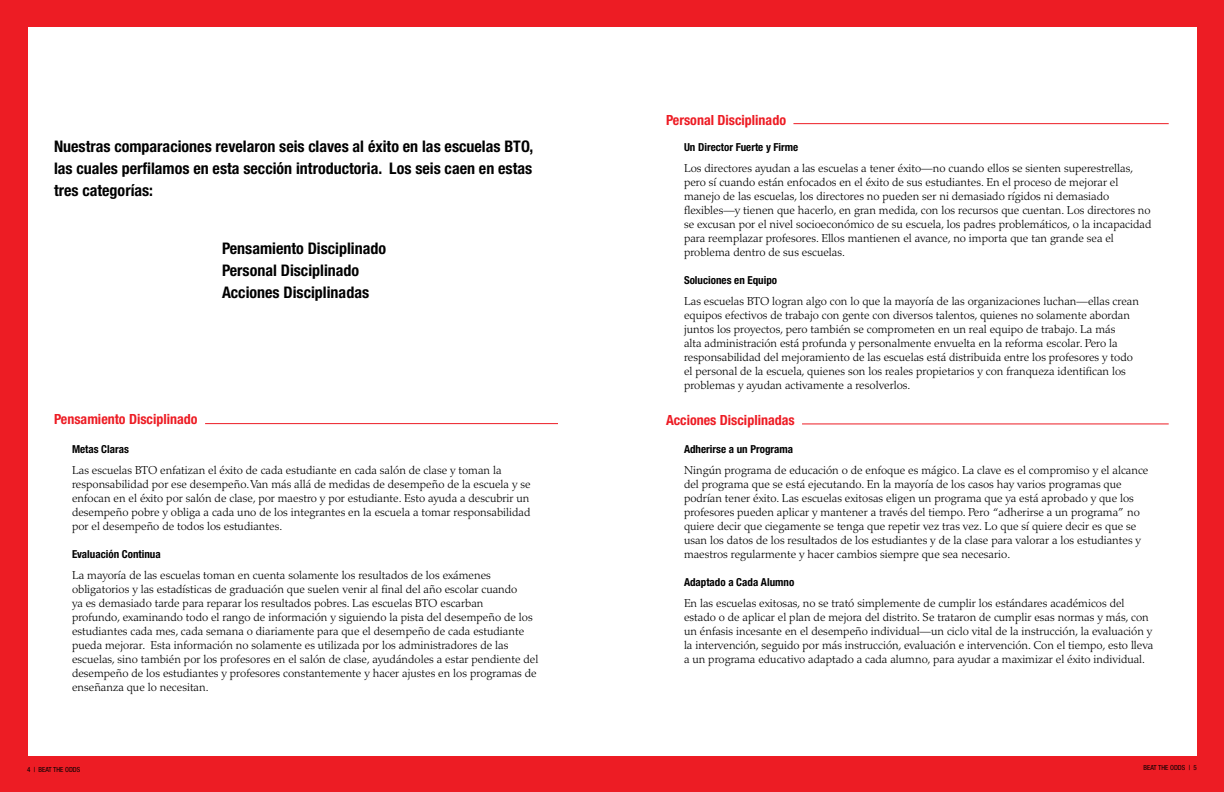
<style>
.page{position:relative;width:1224px;height:792px;background:#ed1c24}
.page>*{position:absolute;margin:0;border:0;box-sizing:border-box;transform-origin:0 0}
.t1{font:700 condensed 16px/22px "Helvetica Neue";color:#000;text-align:justify}
.t2{font:700 condensed 14px "Helvetica Neue";color:#ed1c24}
.t3{font:300 11.5px/14px "Palatino";color:#000}
.t4{font:700 condensed 11px "Helvetica Neue";color:#000}
.t5{font:condensed 7px "Helvetica Neue";color:#000}
</style>
<div class="page">
<div style="left:28px;top:27px;width:1168px;height:728px;background:#fff"></div>
<hr style="left:205px;top:423px;width:353px;height:1px;background:#ed1c24">
<hr style="left:793px;top:123px;width:376px;height:1px;background:#ed1c24">
<hr style="left:802px;top:423px;width:367px;height:1px;background:#ed1c24">
<p class="t1" style="left:54px;top:136px;width:481px">Nuestras comparaciones revelaron seis claves al éxito en las escuelas BTO, las cuales perfilamos en esta sección introductoria. Los seis caen en estas tres categorías:</p>
<p class="t1" style="left:222px;top:238px;width:166px;text-align:left">Pensamiento Disciplinado<br>Personal Disciplinado<br>Acciones Disciplinadas</p>
<p class="t2" style="left:54px;top:411px;width:145px">Pensamiento Disciplinado</p>
<p class="t4" style="left:72px;top:442px;width:58px">Metas Claras</p>
<p class="t3" style="left:72px;top:463px;width:460px">Las escuelas BTO enfatizan el éxito de cada estudiante en cada salón de clase y toman la responsabilidad por ese desempeño. Van más allá de medidas de desempeño de la escuela y se enfocan en el éxito por salón de clase, por maestro y por estudiante. Esto ayuda a descubrir un desempeño pobre y obliga a cada uno de los integrantes en la escuela a tomar responsabilidad por el desempeño de todos los estudiantes.</p>
<p class="t4" style="left:72px;top:547px;width:90px">Evaluación Continua</p>
<p class="t3" style="left:72px;top:568px;width:468px">La mayoría de las escuelas toman en cuenta solamente los resultados de los exámenes obligatorios y las estadísticas de graduación que suelen venir al final del año escolar cuando<br>ya es demasiado tarde para reparar los resultados pobres. Las escuelas BTO escarban<br>profundo, examinando todo el rango de información y siguiendo la pista del desempeño de los estudiantes cada mes, cada semana o diariamente para que el desempeño de cada estudiante pueda mejorar. Esta información no solamente es utilizada por los administradores de las escuelas, sino también por los profesores en el salón de clase, ayudándoles a estar pendiente del desempeño de los estudiantes y profesores constantemente y hacer ajustes en los programas de enseñanza que lo necesitan.</p>
<p class="t5" style="left:27px;top:765px;width:55px">4 | BEAT THE ODDS</p>
<p class="t2" style="left:666px;top:111px;width:122px">Personal Disciplinado</p>
<p class="t4" style="left:684px;top:141px;width:116px">Un Director Fuerte y Firme</p>
<p class="t3" style="left:684px;top:162px;width:469px">Los directores ayudan a las escuelas a tener éxito—no cuando ellos se sienten superestrellas, pero sí cuando están enfocados en el éxito de sus estudiantes. En el proceso de mejorar el manejo de las escuelas, los directores no pueden ser ni demasiado rígidos ni demasiado flexibles—y tienen que hacerlo, en gran medida, con los recursos que cuentan. Los directores no se excusan por el nivel socioeconómico de su escuela, los padres problemáticos, o la incapacidad para reemplazar profesores. Ellos mantienen el avance, no importa que tan grande sea el problema dentro de sus escuelas.</p>
<p class="t4" style="left:684px;top:274px;width:95px">Soluciones en Equipo</p>
<p class="t3" style="left:684px;top:295px;width:457px">Las escuelas BTO logran algo con lo que la mayoría de las organizaciones luchan—ellas crean equipos efectivos de trabajo con gente con diversos talentos, quienes no solamente abordan juntos los proyectos, pero también se comprometen en un real equipo de trabajo. La más<br>alta administración está profunda y personalmente envuelta en la reforma escolar. Pero la responsabilidad del mejoramiento de las escuelas está distribuida entre los profesores y todo el personal de la escuela, quienes son los reales propietarios y con franqueza identifican los problemas y ayudan activamente a resolverlos.</p>
<p class="t2" style="left:666px;top:412px;width:130px">Acciones Disciplinadas</p>
<p class="t4" style="left:684px;top:442px;width:111px">Adherirse a un Programa</p>
<p class="t3" style="left:684px;top:463px;width:466px">Ningún programa de educación o de enfoque es mágico. La clave es el compromiso y el alcance del programa que se está ejecutando. En la mayoría de los casos hay varios programas que podrían tener éxito. Las escuelas exitosas eligen un programa que ya está aprobado y que los profesores pueden aplicar y mantener a través del tiempo. Pero “adherirse a un programa” no quiere decir que ciegamente se tenga que repetir vez tras vez. Lo que sí quiere decir es que se usan los datos de los resultados de los estudiantes y de la clase para valorar a los estudiantes y maestros regularmente y hacer cambios siempre que sea necesario.</p>
<p class="t4" style="left:684px;top:575px;width:112px">Adaptado a Cada Alumno</p>
<p class="t3" style="left:684px;top:596px;width:471px">En las escuelas exitosas, no se trató simplemente de cumplir los estándares académicos del estado o de aplicar el plan de mejora del distrito. Se trataron de cumplir esas normas y más, con un énfasis incesante en el desempeño individual—un ciclo vital de la instrucción, la evaluación y la intervención, seguido por más instrucción, evaluación e intervención. Con el tiempo, esto lleva a un programa educativo adaptado a cada alumno, para ayudar a maximizar el éxito individual.</p>
<p class="t5" style="left:1144px;top:764px;width:55px">BEAT THE ODDS | 5</p>
</div>
